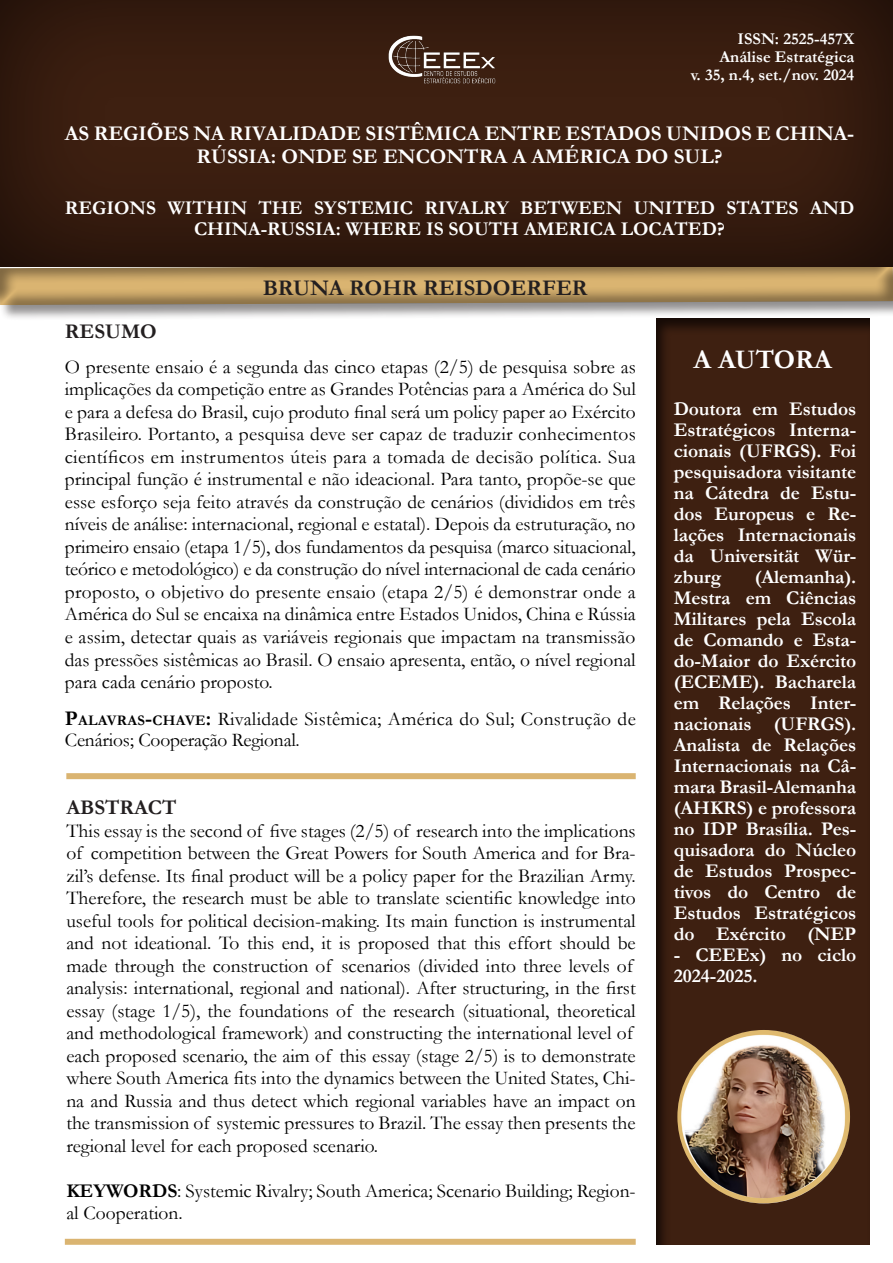
<style>
.page{position:relative;width:893px;height:1263px;background:#fff}
.page>*{position:absolute;margin:0;border:0;box-sizing:border-box;transform-origin:0 0}
.t1{font:700 27px "Garamond";color:#fff}
.t2{font:700 22.5px "Garamond";color:#231f20}
.t3{font:700 21px/22.5px "Garamond";color:#fff;text-align:center}
.t4{font:700 21px "Garamond";color:#231f20}
.t5{font:19.5px/22.5px "Garamond";color:#000}
.t6{font:700 19.5px/21px "Garamond";letter-spacing:-.005em;color:#fff;text-align:justify}
.t7{font:700 16.5px/18px "Garamond";color:#fff;text-align:right}
.s1{font-weight:700;font-size:21px}
.s2{font-weight:700;font-size:14.7px}
.s3{font-weight:700}
</style>
<div class="page">
<div style="left:0;top:264px;width:893px;height:57px;background:#231f20;opacity:.5"></div>
<svg style="left:0;top:268px;width:893px;height:38px;background:#b89964"></svg>
<div style="left:0;top:0;width:893px;height:268px;background:#231f20;opacity:.75"></div>
<div style="left:66px;top:773px;width:570px;height:6px;background:#dab471"></div>
<div style="left:654px;top:318px;width:216px;height:927px;background:#231f20;opacity:.75"></div>
<img style="left:383px;top:31px;width:127px;height:61px">
<div style="left:65px;top:1239px;width:571px;height:6px;background:#dab471"></div>
<img style="left:677px;top:1030px;width:173px;height:173px;border-radius:87px">
<p class="t7" style="left:691px;top:30px;width:165px">ISSN: 2525-457X<br>Análise Estratégica<br>v. 35, n.4, set./nov. 2024</p>
<p class="t3" style="left:65px;top:123px;width:791px">AS REGIÕES NA RIVALIDADE SISTÊMICA ENTRE ESTADOS UNIDOS E CHINA-<br>RÚSSIA: ONDE SE ENCONTRA A AMÉRICA DO SUL?</p>
<p class="t6" style="left:65px;top:197px;width:791px;text-align:center">REGIONS WITHIN THE SYSTEMIC RIVALRY BETWEEN UNITED STATES AND<br>CHINA-RUSSIA: WHERE IS SOUTH AMERICA LOCATED?</p>
<p class="t2" style="left:263px;top:273px;width:326px">BRUNA ROHR REISDOERFER</p>
<p class="t4" style="left:65px;top:317px;width:94px">RESUMO</p>
<p class="t5" style="left:65px;top:355px;width:573px;text-align:justify">O presente ensaio é a segunda das cinco etapas (2/5) de pesquisa sobre as implicações da competição entre as Grandes Potências para a América do Sul e para a defesa do Brasil, cujo produto final será um policy paper ao Exército Brasileiro. Portanto, a pesquisa deve ser capaz de traduzir conhecimentos científicos em instrumentos úteis para a tomada de decisão política. Sua principal função é instrumental e não ideacional. Para tanto, propõe-se que esse esforço seja feito através da construção de cenários (divididos em três níveis de análise: internacional, regional e estatal). Depois da estruturação, no primeiro ensaio (etapa 1/5), dos fundamentos da pesquisa (marco situacional, teórico e metodológico) e da construção do nível internacional de cada cenário proposto, o objetivo do presente ensaio (etapa 2/5) é demonstrar onde a América do Sul se encaixa na dinâmica entre Estados Unidos, China e Rússia e assim, detectar quais as variáveis regionais que impactam na transmissão das pressões sistêmicas ao Brasil. O ensaio apresenta, então, o nível regional para cada cenário proposto.</p>
<p class="t5" style="left:65px;top:708px;width:572px;line-height:21px"><span class="s1">P</span><span class="s2">ALAVRAS</span><span class="s1">-</span><span class="s2">CHAVE</span><span class="s1">:</span> Rivalidade Sistêmica; América do Sul; Construção de<br>Cenários; Cooperação Regional.</p>
<p class="t4" style="left:66px;top:793px;width:112px">ABSTRACT</p>
<p class="t5" style="left:66px;top:819px;width:571px">This essay is the second of five stages (2/5) of research into the implications of competition between the Great Powers for South America and for Bra&shy;zil’s defense. Its final product will be a policy paper for the Brazilian Army.<br>Therefore, the research must be able to translate scientific knowledge into useful tools for political decision-making. Its main function is instrumental and not ideational. To this end, it is proposed that this effort should be made through the construction of scenarios (divided into three levels of analysis: international, regional and national). After structuring, in the first essay (stage 1/5), the foundations of the research (situational, theoretical and methodological framework) and constructing the international level of each proposed scenario, the aim of this essay (stage 2/5) is to demonstrate where South America fits into the dynamics between the United States, Chi&shy;na and Russia and thus detect which regional variables have an impact on the transmission of systemic pressures to Brazil. The essay then presents the regional level for each proposed scenario.</p>
<p class="t5" style="left:66px;top:1179px;width:571px"><span class="s3">KEYWORDS</span>: Systemic Rivalry; South America; Scenario Building; Region&shy;al Cooperation.</p>
<p class="t1" style="left:694px;top:342px;width:140px">A AUTORA</p>
<p class="t6" style="left:674px;top:398px;width:184px">Doutora em Estudos Estratégicos Interna&shy;cionais (UFRGS). Foi pesquisadora visitante na Cátedra de Estu&shy;dos Europeus e Re&shy;lações Internacionais da Universität Wür&shy;zburg</p>
<p class="t6" style="left:674px;top:566px;width:184px;text-indent:81px">(Alemanha).<br>Mestra em Ciências Militares pela Escola de Comando e Esta&shy;do-Maior do Exército (ECEME). Bacharela em Relações Inter&shy;nacionais (UFRGS).<br>Analista de Relações Internacionais na Câ&shy;mara Brasil-Alemanha (AHKRS) e professora no IDP Brasília. Pes&shy;quisadora do Núcleo de Estudos Prospec&shy;tivos do Centro de Estudos Estratégicos do Exército (NEP</p>
<p class="t6" style="left:674px;top:944px;width:184px">- CEEEx) no ciclo<br>2024-2025.</p>
</div>
